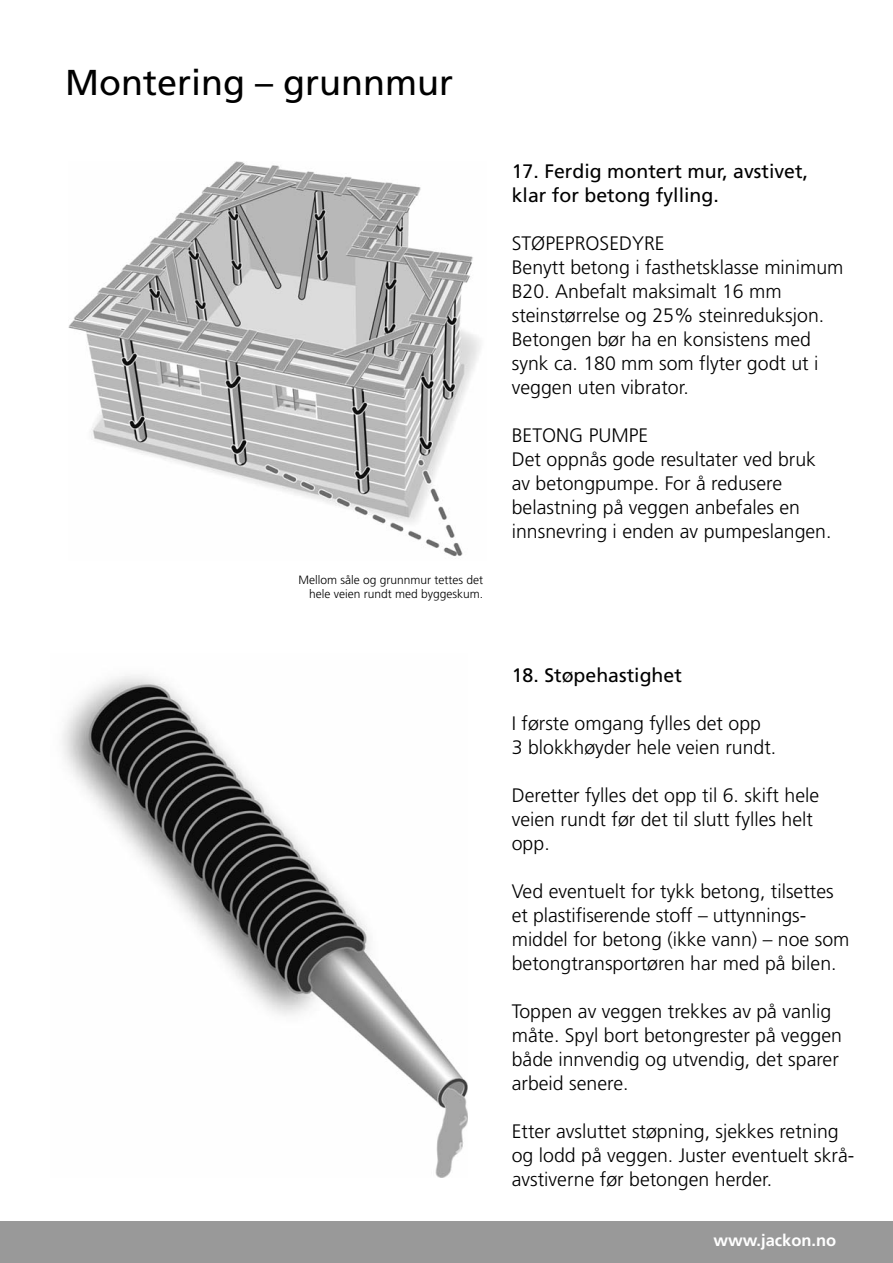
<style>
.page{position:relative;width:893px;height:1263px;background:#fff}
.page>*{position:absolute;margin:0;border:0;box-sizing:border-box;transform-origin:0 0}
.t1{font:36px "Frutiger";color:#000}
.t2{font:300 19.5px/24px "Frutiger";color:#000}
.t3{font:19.5px/24px "Frutiger";color:#000}
.t4{font:700 16.5px "Frutiger";color:#fff}
.t5{font:300 12px/14.4px "Frutiger";color:#000;text-align:right}
</style>
<div class="page">
<div style="left:0;top:1221px;width:892px;height:42px;background:#999"></div>
<img style="left:69px;top:162px;width:412px;height:395px">
<img style="left:62px;top:675px;width:405px;height:502px">
<h1 class="t1" style="left:65px;top:68px;width:389px">Montering – grunnmur</h1>
<p class="t5" style="left:298px;top:574px;width:186px">Mellom såle og grunnmur tettes det hele veien rundt med byggeskum.</p>
<p class="t3" style="left:512px;top:161px;width:298px">17. Ferdig montert mur, avstivet, klar for betong fylling.</p>
<p class="t2" style="left:512px;top:233px;width:333px">STØPEPROSEDYRE<br>Benytt betong i fasthetsklasse minimum<br>B20. Anbefalt maksimalt 16 mm steinstørrelse og 25% steinreduksjon.<br>Betongen bør ha en konsistens med synk ca. 180 mm som flyter godt ut i veggen uten vibrator.</p>
<p class="t2" style="left:512px;top:425px;width:321px">BETONG PUMPE<br>Det oppnås gode resultater ved bruk av betongpumpe. For å redusere belastning på veggen anbefales en innsnevring i enden av pumpeslangen.</p>
<p class="t3" style="left:512px;top:665px;width:172px">18. Støpehastighet</p>
<p class="t2" style="left:512px;top:713px;width:266px">I første omgang fylles det opp<br>3 blokkhøyder hele veien rundt.</p>
<p class="t2" style="left:512px;top:785px;width:309px">Deretter fylles det opp til 6. skift hele veien rundt før det til slutt fylles helt opp.</p>
<p class="t2" style="left:512px;top:881px;width:339px">Ved eventuelt for tykk betong, tilsettes et plastifiserende stoff – uttynnings&shy;middel for betong (ikke vann) – noe som betongtransportøren har med på bilen.</p>
<p class="t2" style="left:512px;top:1001px;width:332px">Toppen av veggen trekkes av på vanlig måte. Spyl bort betongrester på veggen både innvendig og utvendig, det sparer arbeid senere.</p>
<p class="t2" style="left:512px;top:1121px;width:344px">Etter avsluttet støpning, sjekkes retning og lodd på veggen. Juster eventuelt skrå&shy;avstiverne før betongen herder.</p>
<p class="t4" style="left:713px;top:1233px;width:124px">www.jackon.no</p>
</div>
